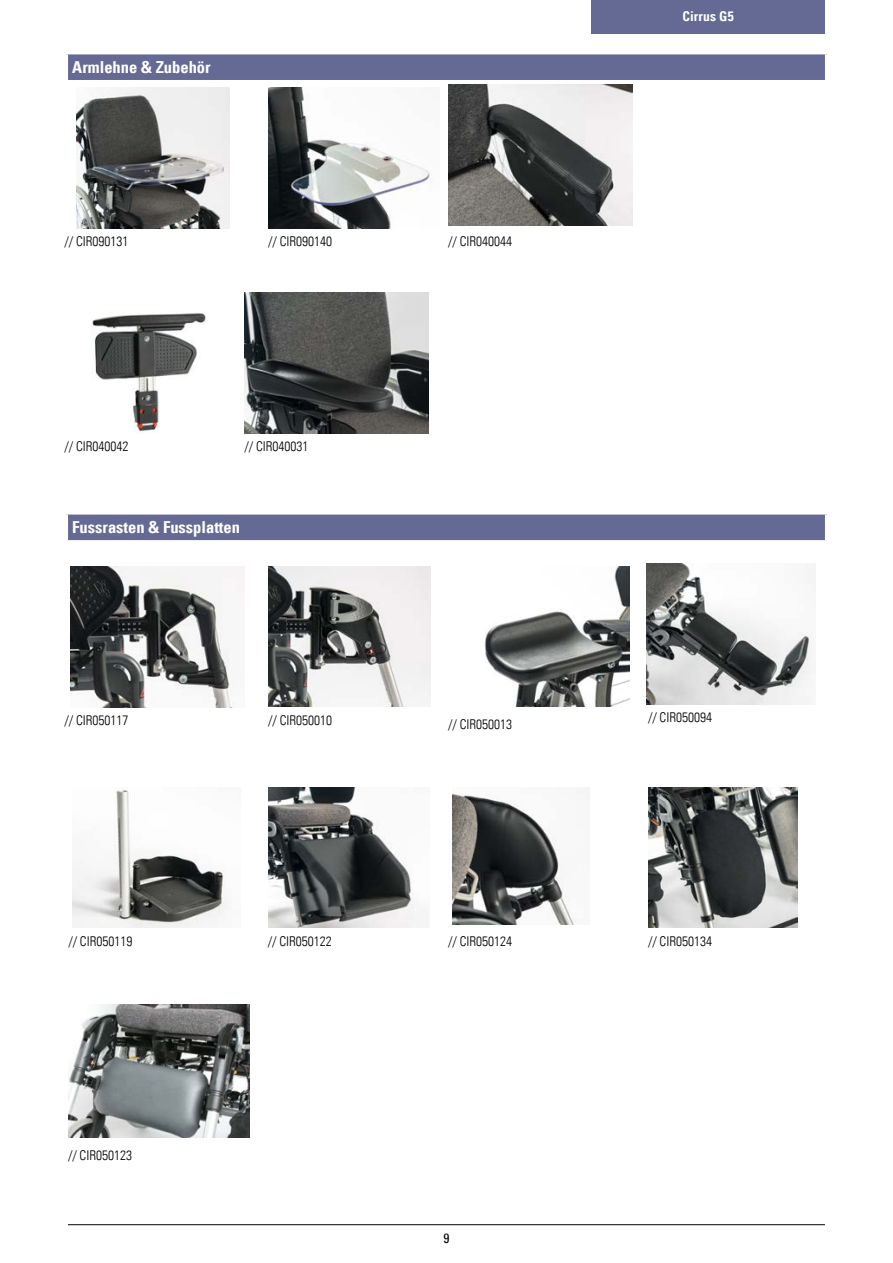
<style>
.page{position:relative;width:893px;height:1263px;background:#fff}
.page>*{position:absolute;margin:0;border:0;box-sizing:border-box;transform-origin:0 0}
.t1{font:16.5px "Univers Com 67 Bold Cond";color:#fff}
.t2{font:13.5px "Univers Com 47 Light Cond";color:#000}
.t3{font:13.5px "Univers Com 67 Bold Cond";letter-spacing:.01em;color:#fff}
.t4{font:condensed 13.5px "Univers Com 57";color:#000}
</style>
<div class="page">
<hr style="left:68px;top:1224px;width:757px;height:1px;background:#000">
<div style="left:591px;top:0;width:234px;height:34px;background:#646a94"></div>
<img style="left:70px;top:566px;width:174px;height:141px">
<img style="left:268px;top:566px;width:162px;height:141px">
<img style="left:646px;top:563px;width:169px;height:141px">
<img style="left:72px;top:790px;width:154px;height:138px">
<img style="left:269px;top:787px;width:152px;height:141px">
<img style="left:453px;top:794px;width:123px;height:130px">
<img style="left:648px;top:787px;width:149px;height:141px">
<img style="left:77px;top:87px;width:152px;height:141px">
<img style="left:268px;top:87px;width:166px;height:141px">
<img style="left:448px;top:85px;width:184px;height:140px">
<img style="left:92px;top:313px;width:115px;height:119px">
<img style="left:245px;top:292px;width:184px;height:141px">
<img style="left:484px;top:566px;width:146px;height:141px">
<img style="left:68px;top:1004px;width:182px;height:134px">
<div style="left:66px;top:53px;width:761px;height:29px;background:#646a94"></div>
<hr style="left:65px;top:51px;width:763px;height:3px;background:#fff">
<hr style="left:65px;top:54px;width:3px;height:26px;background:#fff">
<hr style="left:825px;top:54px;width:3px;height:26px;background:#fff">
<hr style="left:65px;top:80px;width:763px;height:3px;background:#fff">
<div style="left:66px;top:513px;width:761px;height:29px;background:#646a94"></div>
<hr style="left:65px;top:511px;width:763px;height:3px;background:#fff">
<hr style="left:65px;top:514px;width:3px;height:26px;background:#fff">
<hr style="left:825px;top:514px;width:3px;height:26px;background:#fff">
<hr style="left:65px;top:540px;width:763px;height:3px;background:#fff">
<p class="t1" style="left:72px;top:57px;width:140px">Armlehne &amp; Zubehör</p>
<p class="t2" style="left:65px;top:234px;width:65px">// CIR090131</p>
<p class="t2" style="left:268px;top:234px;width:65px">// CIR090140</p>
<p class="t2" style="left:448px;top:234px;width:65px">// CIR040044</p>
<p class="t2" style="left:65px;top:438px;width:65px">// CIR040042</p>
<p class="t2" style="left:245px;top:438px;width:65px">// CIR040031</p>
<p class="t1" style="left:72px;top:517px;width:169px">Fussrasten &amp; Fussplatten</p>
<p class="t2" style="left:65px;top:712px;width:65px">// CIR050117</p>
<p class="t2" style="left:268px;top:712px;width:65px">// CIR050010</p>
<p class="t2" style="left:448px;top:716px;width:65px">// CIR050013</p>
<p class="t3" style="left:682px;top:8px;width:53px">Cirrus G5</p>
<p class="t2" style="left:648px;top:709px;width:65px">// CIR050094</p>
<p class="t2" style="left:68px;top:933px;width:65px">// CIR050119</p>
<p class="t2" style="left:268px;top:933px;width:65px">// CIR050122</p>
<p class="t2" style="left:448px;top:933px;width:65px">// CIR050124</p>
<p class="t2" style="left:648px;top:933px;width:65px">// CIR050134</p>
<p class="t2" style="left:68px;top:1147px;width:65px">// CIR050123</p>
<p class="t4" style="left:443px;top:1229px;width:7px">9</p>
</div>
